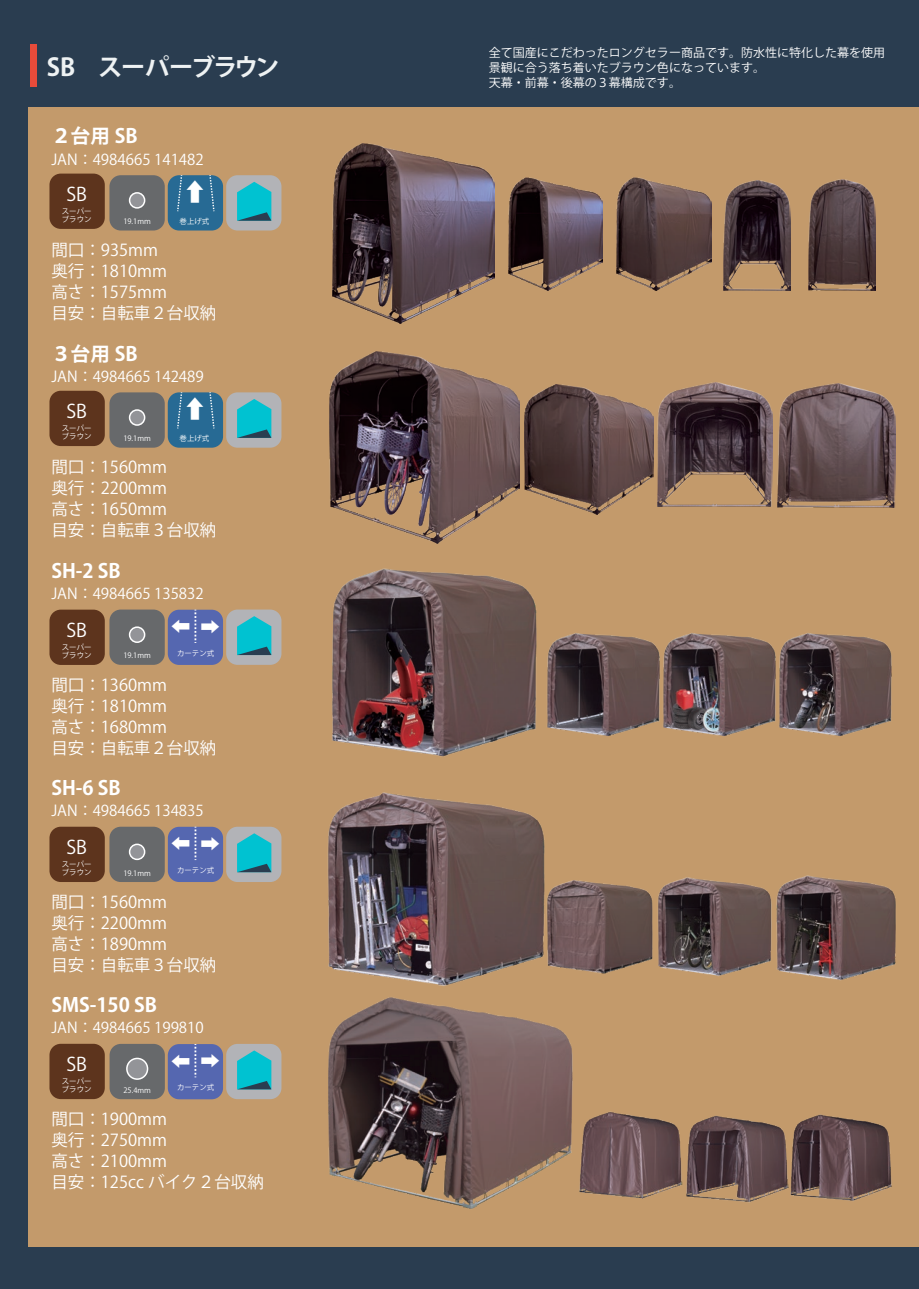
<style>
.page{position:relative;width:919px;height:1289px;background:#fff}
.page>*{position:absolute;margin:0;border:0;box-sizing:border-box;transform-origin:0 0}
.t1{font:24.45px "Koz Go Pr 6 N";color:#fff}
.t2{font:700 24.3px "Koz Go Pr 6 N";letter-spacing:-.065em;color:#eef2f3}
.t3{font:700 19.5px "Koz Go Pr 6 N";color:#fff}
.t4{font:19.5px "Koz Go Pr 6 N";color:#fff}
.t5{font:18.6px "Koz Go Pr 6 N";color:#fff}
.t6{font:16.5px/21px "Koz Go Pr 6 N";color:#fff}
.t7{font:15px "Koz Go Pr 6 N";color:#fff}
.t8{font:12px/15px "Koz Go Pr 6 N";color:#fff}
.t9{font:7.5px/7.5px "Koz Go Pr 6 N";color:#fff}
</style>
<div class="page">
<div style="left:0;top:0;width:918px;height:1288px;background:#2a3d50"></div>
<div style="left:29px;top:108px;width:889px;height:1138px;background:#c39a6b"></div>
<div style="left:30px;top:44px;width:6px;height:42px;background:#e74b3a"></div>
<div style="left:109px;top:175px;width:56px;height:55px;background:#67696b;border-radius:11px"></div>
<div style="left:130px;top:193px;width:15px;height:15px;background:#939498;border-radius:50%"></div>
<div style="left:129px;top:192px;width:16px;height:17px;border:2px solid #fff;border-radius:50%"></div>
<div style="left:168px;top:175px;width:55px;height:55px;background:#276a94;border-radius:11px"></div>
<svg style="left:176px;top:175px;width:7px;height:36px"></svg>
<svg style="left:209px;top:175px;width:6px;height:36px"></svg>
<div style="left:226px;top:175px;width:55px;height:55px;background:#b2b3b7;border-radius:11px"></div>
<svg style="left:237px;top:182px;width:34px;height:39px"></svg>
<div style="left:109px;top:392px;width:56px;height:55px;background:#67696b;border-radius:11px"></div>
<div style="left:130px;top:410px;width:15px;height:15px;background:#939498;border-radius:50%"></div>
<div style="left:129px;top:409px;width:16px;height:17px;border:2px solid #fff;border-radius:50%"></div>
<div style="left:168px;top:392px;width:55px;height:55px;background:#276a94;border-radius:11px"></div>
<svg style="left:176px;top:392px;width:7px;height:36px"></svg>
<svg style="left:209px;top:392px;width:6px;height:36px"></svg>
<div style="left:226px;top:392px;width:55px;height:55px;background:#b2b3b7;border-radius:11px"></div>
<svg style="left:237px;top:399px;width:34px;height:39px"></svg>
<div style="left:109px;top:609px;width:56px;height:56px;background:#67696b;border-radius:11px"></div>
<div style="left:130px;top:627px;width:15px;height:15px;background:#939498;border-radius:50%"></div>
<div style="left:129px;top:626px;width:16px;height:17px;border:2px solid #fff;border-radius:50%"></div>
<div style="left:226px;top:609px;width:55px;height:56px;background:#b2b3b7;border-radius:11px"></div>
<svg style="left:237px;top:616px;width:34px;height:39px"></svg>
<div style="left:109px;top:826px;width:56px;height:56px;background:#67696b;border-radius:11px"></div>
<div style="left:130px;top:844px;width:15px;height:15px;background:#939498;border-radius:50%"></div>
<div style="left:129px;top:843px;width:16px;height:17px;border:2px solid #fff;border-radius:50%"></div>
<div style="left:226px;top:826px;width:55px;height:56px;background:#b2b3b7;border-radius:11px"></div>
<svg style="left:237px;top:833px;width:34px;height:39px"></svg>
<div style="left:226px;top:1043px;width:55px;height:56px;background:#b2b3b7;border-radius:11px"></div>
<svg style="left:237px;top:1050px;width:34px;height:39px"></svg>
<div style="left:109px;top:1043px;width:56px;height:56px;background:#67696b;border-radius:11px"></div>
<div style="left:127px;top:1058px;width:20px;height:21px;background:#939498;border-radius:50%"></div>
<div style="left:126px;top:1057px;width:22px;height:22px;border:2px solid #fff;border-radius:50%"></div>
<img style="left:333px;top:143px;width:161px;height:180px">
<img style="left:509px;top:178px;width:94px;height:112px">
<img style="left:617px;top:177px;width:94px;height:113px">
<img style="left:723px;top:180px;width:67px;height:110px">
<img style="left:808px;top:180px;width:67px;height:110px">
<img style="left:525px;top:385px;width:128px;height:129px">
<img style="left:657px;top:383px;width:115px;height:123px">
<img style="left:777px;top:384px;width:118px;height:123px">
<img style="left:329px;top:352px;width:190px;height:191px">
<img style="left:328px;top:1009px;width:245px;height:200px">
<img style="left:697px;top:634px;width:63px;height:102px">
<img style="left:760px;top:633px;width:132px;height:103px">
<img style="left:606px;top:633px;width:91px;height:103px">
<img style="left:332px;top:568px;width:274px;height:189px">
<img style="left:678px;top:877px;width:82px;height:100px">
<img style="left:327px;top:792px;width:218px;height:217px">
<img style="left:533px;top:875px;width:145px;height:108px">
<img style="left:760px;top:875px;width:136px;height:106px">
<img style="left:579px;top:1111px;width:103px;height:88px">
<img style="left:686px;top:1114px;width:206px;height:88px">
<svg style="left:533px;top:480px;width:5px;height:3px"></svg>
<svg style="left:790px;top:491px;width:9px;height:4px"></svg>
<div style="left:49px;top:174px;width:56px;height:55px;background:#5d341d;border-radius:11px"></div>
<div style="left:49px;top:391px;width:56px;height:55px;background:#5d341d;border-radius:11px"></div>
<div style="left:49px;top:609px;width:56px;height:56px;background:#5d341d;border-radius:11px"></div>
<div style="left:49px;top:826px;width:56px;height:56px;background:#5d341d;border-radius:11px"></div>
<div style="left:49px;top:1043px;width:56px;height:56px;background:#5d341d;border-radius:11px"></div>
<div style="left:168px;top:609px;width:55px;height:56px;background:#5567b0;border-radius:11px"></div>
<svg style="left:194px;top:609px;width:2px;height:34px"></svg>
<div style="left:168px;top:826px;width:55px;height:56px;background:#5567b0;border-radius:11px"></div>
<svg style="left:194px;top:826px;width:2px;height:34px"></svg>
<div style="left:168px;top:1044px;width:55px;height:55px;background:#5567b0;border-radius:11px"></div>
<svg style="left:194px;top:1044px;width:2px;height:33px"></svg>
<h2 class="t2" style="left:47px;top:54px;width:234px">SB　スーパーブラウン</h2>
<p class="t3" style="left:51px;top:125px;width:88px">２台用 SB</p>
<p class="t7" style="left:51px;top:151px;width:154px">JAN：4984665 141482</p>
<p class="t5" style="left:66px;top:184px;width:22px">SB</p>
<p class="t9" style="left:62px;top:208px;width:31px">スーパーブラウン</p>
<p class="t9" style="left:123px;top:218px;width:29px">19.1mm</p>
<h1 class="t1" style="left:183px;top:178px;width:26px">⇧</h1>
<p class="t9" style="left:180px;top:217px;width:31px">巻上げ式</p>
<p class="t6" style="left:51px;top:240px;width:166px">間口：935mm<br>奥行：1810mm<br>高さ：1575mm<br>目安：自転車２台収納</p>
<p class="t3" style="left:51px;top:342px;width:88px">３台用 SB</p>
<p class="t7" style="left:51px;top:368px;width:154px">JAN：4984665 142489</p>
<p class="t5" style="left:66px;top:401px;width:22px">SB</p>
<p class="t9" style="left:62px;top:425px;width:31px">スーパーブラウン</p>
<p class="t9" style="left:123px;top:435px;width:29px">19.1mm</p>
<h1 class="t1" style="left:183px;top:395px;width:26px">⇧</h1>
<p class="t9" style="left:180px;top:434px;width:31px">巻上げ式</p>
<p class="t6" style="left:51px;top:457px;width:166px">間口：1560mm<br>奥行：2200mm<br>高さ：1650mm<br>目安：自転車３台収納</p>
<p class="t3" style="left:51px;top:559px;width:71px">SH-2 SB</p>
<p class="t7" style="left:51px;top:585px;width:154px">JAN：4984665 135832</p>
<p class="t5" style="left:66px;top:620px;width:22px">SB</p>
<p class="t9" style="left:62px;top:644px;width:31px">スーパーブラウン</p>
<p class="t9" style="left:123px;top:652px;width:29px">19.1mm</p>
<p class="t4" style="left:170px;top:636px;width:21px;rotate:-90deg">⇧</p>
<p class="t9" style="left:177px;top:649px;width:39px">カーテン式</p>
<p class="t4" style="left:221px;top:616px;width:21px;rotate:90deg">⇧</p>
<p class="t6" style="left:51px;top:674px;width:166px">間口：1360mm<br>奥行：1810mm<br>高さ：1680mm<br>目安：自転車２台収納</p>
<p class="t3" style="left:51px;top:776px;width:71px">SH-6 SB</p>
<p class="t7" style="left:51px;top:802px;width:154px">JAN：4984665 134835</p>
<p class="t5" style="left:66px;top:837px;width:22px">SB</p>
<p class="t9" style="left:62px;top:861px;width:31px">スーパーブラウン</p>
<p class="t9" style="left:123px;top:869px;width:29px">19.1mm</p>
<p class="t4" style="left:170px;top:853px;width:21px;rotate:-90deg">⇧</p>
<p class="t9" style="left:177px;top:866px;width:39px">カーテン式</p>
<p class="t4" style="left:221px;top:833px;width:21px;rotate:90deg">⇧</p>
<p class="t6" style="left:51px;top:891px;width:166px">間口：1560mm<br>奥行：2200mm<br>高さ：1890mm<br>目安：自転車３台収納</p>
<p class="t3" style="left:51px;top:993px;width:107px">SMS-150 SB</p>
<p class="t7" style="left:51px;top:1019px;width:154px">JAN：4984665 199810</p>
<p class="t5" style="left:66px;top:1054px;width:22px">SB</p>
<p class="t9" style="left:62px;top:1078px;width:31px">スーパーブラウン</p>
<p class="t9" style="left:123px;top:1086px;width:29px">25.4mm</p>
<p class="t4" style="left:170px;top:1070px;width:21px;rotate:-90deg">⇧</p>
<p class="t9" style="left:177px;top:1083px;width:39px">カーテン式</p>
<p class="t4" style="left:221px;top:1051px;width:21px;rotate:90deg">⇧</p>
<p class="t6" style="left:51px;top:1108px;width:214px">間口：1900mm<br>奥行：2750mm<br>高さ：2100mm<br>目安：125cc バイク２台収納</p>
<p class="t8" style="left:489px;top:45px;width:397px">全て国産にこだわったロングセラー商品です。防水性に特化した幕を使用景観に合う落ち着いたブラウン色になっています。<br>天幕・前幕・後幕の３幕構成です。</p>
</div>
